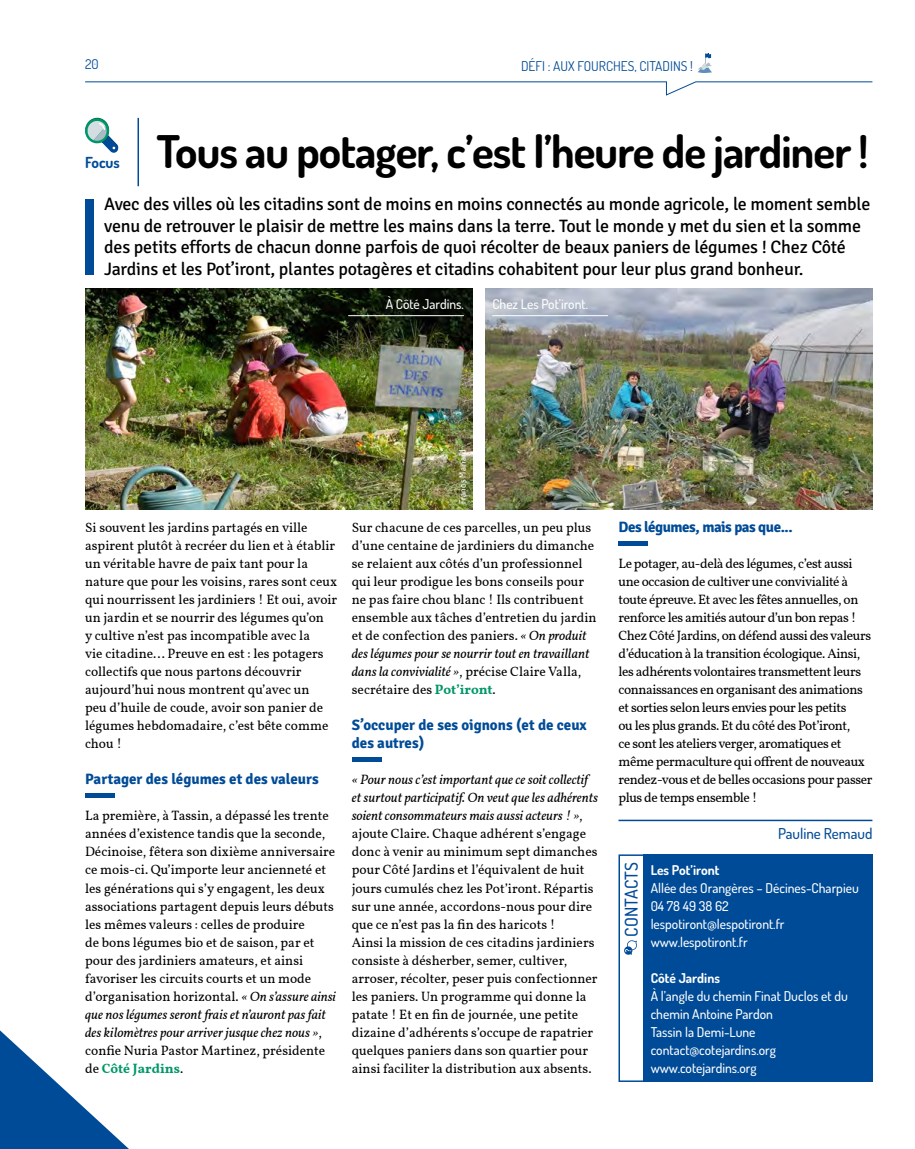
<style>
.page{position:relative;width:915px;height:1149px;background:#fff}
.page>*{position:absolute;margin:0;border:0;box-sizing:border-box;transform-origin:0 0}
.t1{font:700 45px "Dosis";letter-spacing:-.02em;color:#000}
.t2{font:18px/21.6px "Signika";letter-spacing:-.01em;color:#000}
.t3{font:500 17.7px "Dosis";color:#004b97}
.t4{font:700 15.15px "Dosis";color:#004b97}
.t5{font:700 15px/18px "Signika";color:#004b97}
.t6{font:700 15px "Signika";letter-spacing:-.03em;color:#004b97}
.t7{font:500 15px "Dosis";color:#004b97}
.t8{font:13.5px/18px "Vollkorn";color:#000}
.t9{font:13.5px/18px "Vollkorn";letter-spacing:-.03em;color:#000}
.t10{font:500 13.5px/18px "Dosis";color:#fff}
.t11{font:13.5px "Dosis";color:#004b97}
.t12{font:700 13.5px "Dosis";color:#fff}
.t13{font:500 9px "Dosis";color:#fff}
.s1{font-style:italic}
.s2{font-weight:700;color:#009768}
</style>
<div class="page">
<svg style="left:0;top:1030px;width:128px;height:118px"></svg>
<svg style="left:85px;top:81px;width:787px;height:15px"></svg>
<svg style="left:697px;top:53px;width:14px;height:20px"></svg>
<svg style="left:85px;top:117px;width:34px;height:36px"></svg>
<hr style="left:137px;top:118px;width:2px;height:68px;background:#004b97">
<div style="left:85px;top:199px;width:9px;height:76px;background:#004b97"></div>
<hr style="left:85px;top:793px;width:29px;height:4px;background:#004b97">
<hr style="left:351px;top:757px;width:30px;height:4px;background:#004b97">
<div style="left:642px;top:854px;width:230px;height:227px;background:#004b97"></div>
<div style="left:618px;top:854px;width:254px;height:227px;border:2px solid #004b97"></div>
<svg style="left:624px;top:940px;width:12px;height:14px"></svg>
<hr style="left:618px;top:819px;width:254px;height:1px;background:#004b97">
<img style="left:85px;top:288px;width:387px;height:221px">
<hr style="left:618px;top:541px;width:29px;height:4px;background:#004b97">
<img style="left:485px;top:289px;width:387px;height:220px">
<hr style="left:348px;top:315px;width:115px;height:1px;background:#fff">
<hr style="left:492px;top:315px;width:116px;height:1px;background:#fff">
<p class="t11" style="left:85px;top:55px;width:15px">20</p>
<p class="t11" style="left:521px;top:57px;width:173px">DÉFI : AUX FOURCHES, CITADINS !</p>
<h1 class="t1" style="left:156px;top:123px;width:713px">Tous au potager, c’est l’heure de jardiner !</h1>
<p class="t2" style="left:104px;top:193px;width:767px">Avec des villes où les citadins sont de moins en moins connectés au monde agricole, le moment semble venu de retrouver le plaisir de mettre les mains dans la terre. Tout le monde y met du sien et la somme des petits efforts de chacun donne parfois de quoi récolter de beaux paniers de légumes ! Chez Côté Jardins et les Pot’iront, plantes potagères et citadins cohabitent pour leur plus grand bonheur.</p>
<p class="t4" style="left:85px;top:153px;width:36px">Focus</p>
<p class="t10" style="left:385px;top:294px;width:80px">À Côté Jardins.</p>
<p class="t10" style="left:492px;top:294px;width:97px">Chez Les Pot’iront.</p>
<p class="t8" style="left:85px;top:519px;width:253px">Si souvent les jardins partagés en ville aspirent plutôt à recréer du lien et à établir un véritable havre de paix tant pour la nature que pour les voisins, rares sont ceux qui nourrissent les jardiniers ! Et oui, avoir un jardin et se nourrir des légumes qu’on<br>y cultive n’est pas incompatible avec la<br>vie citadine... Preuve en est : les potagers collectifs que nous partons découvrir aujourd’hui nous montrent qu’avec un<br>peu d’huile de coude, avoir son panier de légumes hebdomadaire, c’est bête comme chou !</p>
<p class="t5" style="left:85px;top:770px;width:235px">Partager des légumes et des valeurs</p>
<p class="t8" style="left:85px;top:807px;width:252px">La première, à Tassin, a dépassé les trente années d’existence tandis que la seconde, Décinoise, fêtera son dixième anniversaire ce mois‑ci. Qu’importe leur ancienneté et les générations qui s’y engagent, les deux associations partagent depuis leurs débuts les mêmes valeurs : celles de produire<br>de bons légumes bio et de saison, par et pour des jardiniers amateurs, et ainsi favoriser les circuits courts et un mode d’organisation horizontal. <span class="s1">« On s’assure ainsi que nos légumes seront frais et n’auront pas fait des kilomètres pour arriver jusque chez nous »</span>, confie Nuria Pastor Martinez, présidente de <span class="s2">Côté Jardins</span>.</p>
<p class="t13" style="left:456px;top:503px;width:56px;rotate:-90deg">Francis Mainard</p>
<p class="t8" style="left:351px;top:518px;width:246px">Sur chacune de ces parcelles, un peu plus d’une centaine de jardiniers du dimanche se relaient aux côtés d’un professionnel qui leur prodigue les bons conseils pour ne pas faire chou blanc ! Ils contribuent ensemble aux tâches d’entretien du jardin et de confection des paniers. <span class="s1">« On produit des légumes pour se nourrir tout en travaillant dans la convivialité »</span>, précise Claire Valla, secrétaire des <span class="s2">Pot’iront</span>.</p>
<p class="t5" style="left:351px;top:716px;width:236px">S’occuper de ses oignons (et de ceux des autres)</p>
<p class="t8" style="left:351px;top:771px;width:248px"><span class="s1">« Pour nous c’est important que ce soit collectif et surtout participatif. On veut que les adhérents soient consommateurs mais aussi acteurs ! »</span>, ajoute Claire. Chaque adhérent s’engage donc à venir au minimum sept dimanches pour Côté Jardins et l’équivalent de huit jours cumulés chez les Pot’iront. Répartis sur une année, accordons‑nous pour dire que ce n’est pas la fin des haricots !<br>Ainsi la mission de ces citadins jardiniers consiste à désherber, semer, cultiver, arroser, récolter, peser puis confectionner les paniers. Un programme qui donne la patate ! Et en fin de journée, une petite dizaine d’adhérents s’occupe de rapatrier quelques paniers dans son quartier pour ainsi faciliter la distribution aux absents.</p>
<p class="t6" style="left:618px;top:518px;width:176px">Des légumes, mais pas que...</p>
<p class="t9" style="left:618px;top:555px;width:255px">Le potager, au‑delà des légumes, c’est aussi une occasion de cultiver une convivialité à toute épreuve. Et avec les fêtes annuelles, on renforce les amitiés autour d’un bon repas !<br>Chez Côté Jardins, on défend aussi des valeurs d’éducation à la transition écologique. Ainsi, les adhérents volontaires transmettent leurs connaissances en organisant des animations et sorties selon leurs envies pour les petits<br>ou les plus grands. Et du côté des Pot’iront,<br>ce sont les ateliers verger, aromatiques et même permaculture qui offrent de nouveaux rendez‑vous et de belles occasions pour passer plus de temps ensemble !</p>
<h3 class="t3" style="left:619px;top:936px;width:76px;rotate:-90deg">CONTACTS</h3>
<p class="t7" style="left:777px;top:823px;width:96px">Pauline Remaud</p>
<p class="t12" style="left:650px;top:860px;width:70px">Les Pot’iront</p>
<p class="t10" style="left:650px;top:877px;width:209px">Allée des Orangères – Décines‑Charpieu<br>04 78 49 38 62 lespotiront@lespotiront.fr www.lespotiront.fr</p>
<p class="t12" style="left:650px;top:968px;width:71px">Côté Jardins</p>
<p class="t10" style="left:650px;top:985px;width:198px">À l’angle du chemin Finat Duclos et du chemin Antoine Pardon<br>Tassin la Demi‑Lune contact@cotejardins.org www.cotejardins.org</p>
</div>
